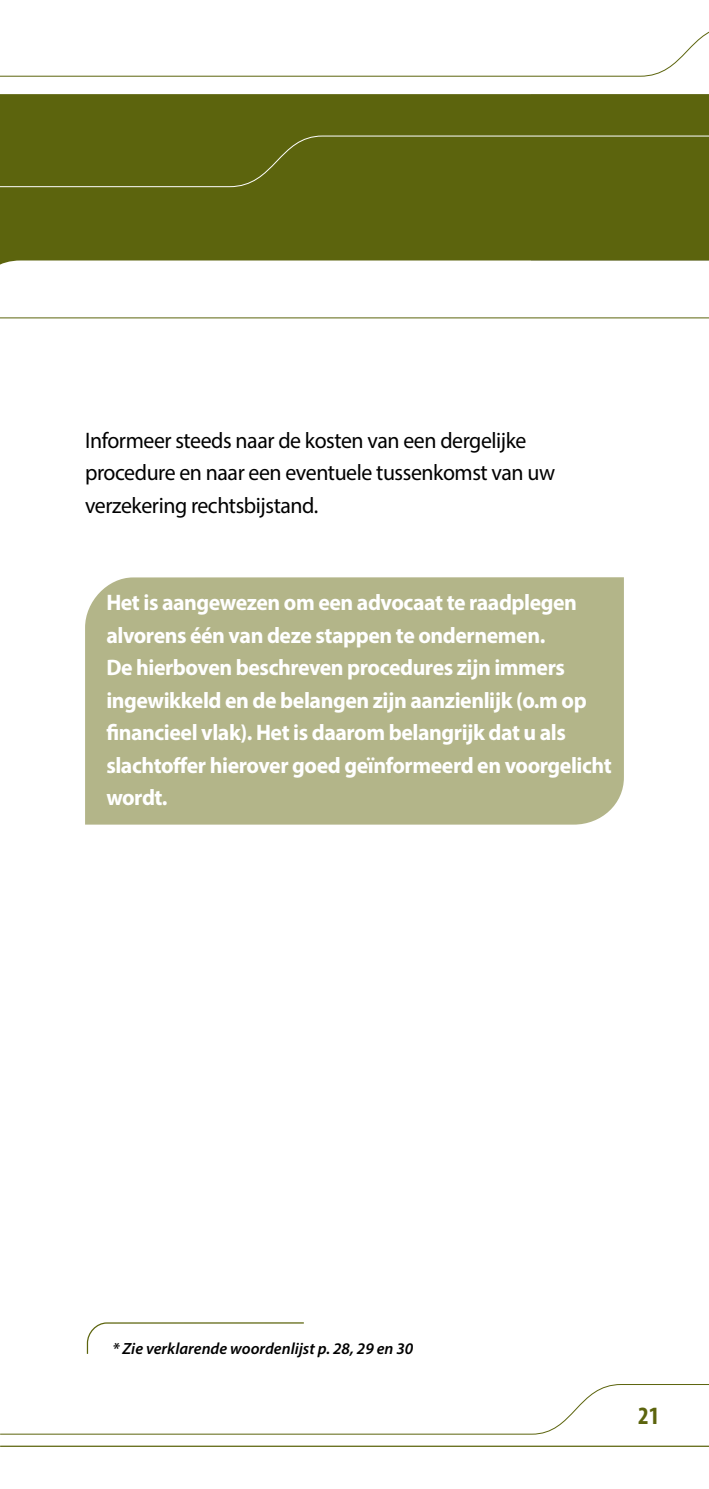
<style>
.page{position:relative;width:709px;height:1489px;background:#fff}
.page>*{position:absolute;margin:0;border:0;box-sizing:border-box;transform-origin:0 0}
.t1{font:700 condensed 25px "Myriad Pro";color:#5c640d}
.t2{font:700 22.5px/32.5px "Myriad Pro";letter-spacing:-.02em;color:#fff}
.t3{font:22.5px/32.5px "Myriad Pro";letter-spacing:-.02em;color:#000}
.t4{font:italic 600 16.25px "Myriad Pro";color:#000}
</style>
<div class="page">
<svg style="left:0;top:1384px;width:709px;height:50px"></svg>
<hr style="left:0;top:1445px;width:709px;height:1px;background:#5c640d">
<svg style="left:0;top:31px;width:709px;height:46px"></svg>
<div style="left:0;top:94px;width:709px;height:171px;background:#5c640d"></div>
<div style="left:0;top:135px;width:709px;height:52px;background:#5c640d"></div>
<svg style="left:0;top:317px;width:709px;height:1px"></svg>
<div style="left:85px;top:577px;width:539px;height:247px;background:#b3b589"></div>
<svg style="left:86px;top:1322px;width:218px;height:32px"></svg>
<p class="t3" style="left:85px;top:423px;width:471px">Informeer steeds naar de kosten van een dergelijke procedure en naar een eventuele tussenkomst van uw verzekering rechtsbijstand.</p>
<p class="t2" style="left:106px;top:585px;width:507px">Het is aangewezen om een advocaat te raadplegen alvorens één van deze stappen te ondernemen.<br>De hierboven beschreven procedures zijn immers ingewikkeld en de belangen zijn aanzienlijk (o.m op financieel vlak). Het is daarom belangrijk dat u als slachtoffer hierover goed geïnformeerd en voorgelicht wordt.</p>
<p class="t4" style="left:112px;top:1338px;width:302px">* Zie verklarende woordenlijst p. 28, 29 en 30</p>
<p class="t1" style="left:638px;top:1400px;width:23px">21</p>
</div>
